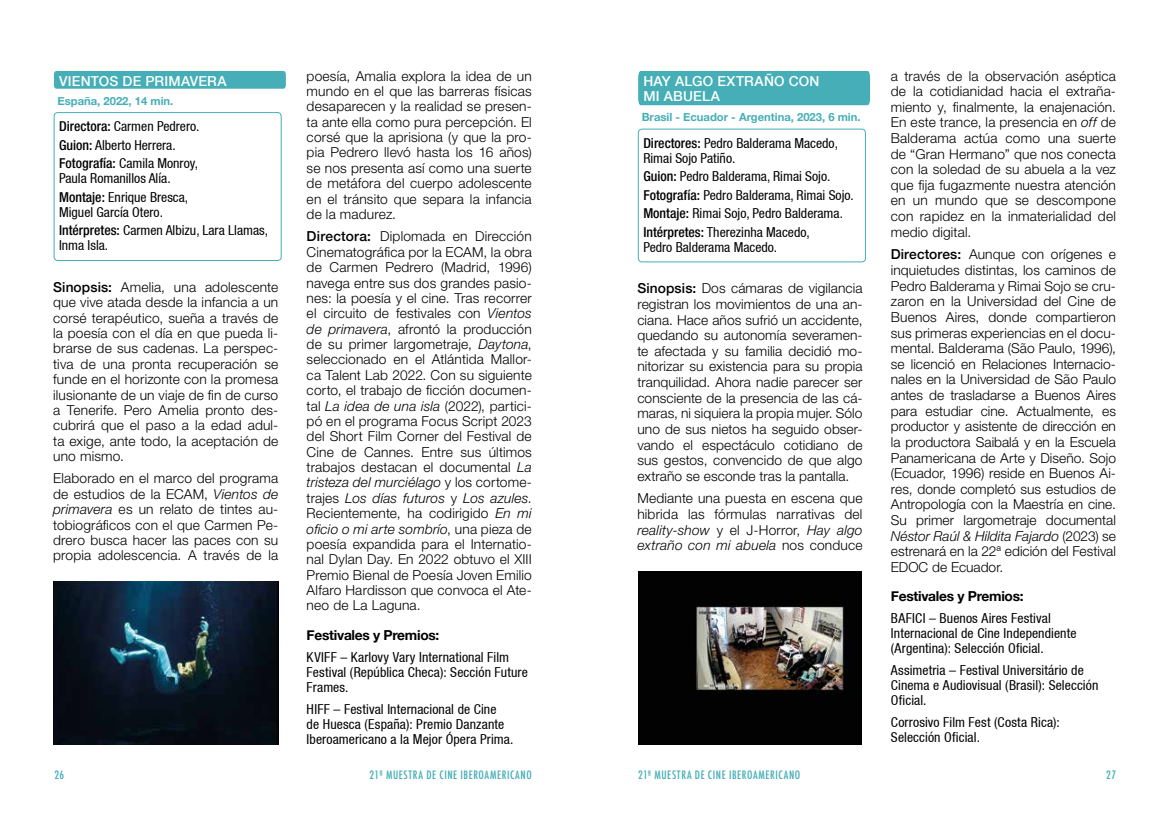
<style>
.page{position:relative;width:1170px;height:815px;background:#fff}
.page>*{position:absolute;margin:0;border:0;box-sizing:border-box;transform-origin:0 0}
.t1{font:300 13.75px/15.4px "Helvetica Neue LT Std";letter-spacing:.01em;color:#000;text-align:justify}
.t2{font:condensed 13.75px/15px "Helvetica 57";letter-spacing:.005em;color:#000}
.t3{font:500 13.75px "Helvetica Neue LT Com";letter-spacing:.015em;color:#fff}
.t4{font:700 13.75px "Helvetica Neue";letter-spacing:-.02em;color:#000}
.t5{font:500 condensed 11.25px "Futura";letter-spacing:.05em;color:#45aeb6}
.t6{font:700 11.25px "Helvetica Neue";color:#45aeb6}
.s1{font-family:"Helvetica Neue";font-weight:500}
.s2{font-style:italic}
.s3{font-family:"Helvetica Neue LT Std";font-weight:500}
</style>
<div class="page">
<div style="left:54px;top:71px;width:232px;height:18px;background:#45aeb6"></div>
<div style="left:638px;top:71px;width:232px;height:34px;background:#45aeb6"></div>
<div style="left:54px;top:112px;width:227px;height:149px;border:1px solid #45aeb6;border-radius:4px"></div>
<div style="left:638px;top:129px;width:227px;height:133px;border:1px solid #45aeb6;border-radius:4px"></div>
<img style="left:53px;top:581px;width:225px;height:163px">
<img style="left:638px;top:571px;width:223px;height:173px">
<p class="t1" style="left:306px;top:68px;width:227px">poesía, Amalia explora la idea de un mundo en el que las barreras físicas desaparecen y la realidad se presen&shy;ta ante ella como pura percepción. El corsé que la aprisiona (y que la pro&shy;pia Pedrero llevó hasta los 16 años) se nos presenta así como una suerte de metáfora del cuerpo adolescente en el tránsito que separa la infancia de la madurez.</p>
<p class="t1" style="left:306px;top:229px;width:227px"><span class="s1">Directora:</span> Diplomada en Dirección Cinematográfica por la ECAM, la obra de Carmen Pedrero (Madrid, 1996) navega entre sus dos grandes pasio&shy;nes: la poesía y el cine. Tras recorrer el circuito de festivales con <span class="s2">Vientos de primavera</span>, afrontó la producción de su primer largometraje, <span class="s2">Daytona</span>, seleccionado en el Atlántida Mallor&shy;ca Talent Lab 2022. Con su siguiente corto, el trabajo de ficción documen&shy;tal <span class="s2">La idea de una isla</span> (2022), partici&shy;pó en el programa Focus Script 2023 del Short Film Corner del Festival de Cine de Cannes. Entre sus últimos trabajos destacan el documental <span class="s2">La tristeza del murciélago</span> y los cortome&shy;trajes <span class="s2">Los días futuros</span> y <span class="s2">Los azules</span>.<br>Recientemente, ha codirigido <span class="s2">En mi oficio o mi arte sombrío</span>, una pieza de poesía expandida para el Internatio&shy;nal Dylan Day. En 2022 obtuvo el XIII Premio Bienal de Poesía Joven Emilio Alfaro Hardisson que convoca el Ate&shy;neo de La Laguna.</p>
<p class="t4" style="left:306px;top:624px;width:134px">Festivales y Premios:</p>
<p class="t2" style="left:306px;top:649px;width:223px">KVIFF – Karlovy Vary International Film<br>Festival (República Checa): Sección Future<br>Frames.</p>
<p class="t2" style="left:306px;top:701px;width:208px">HIFF – Festival Internacional de Cine<br>de Huesca (España): Premio Danzante<br>Iberoamericano a la Mejor Ópera Prima.</p>
<p class="t3" style="left:59px;top:73px;width:169px">VIENTOS DE PRIMAVERA</p>
<p class="t3" style="left:643px;top:73px;width:177px">HAY ALGO EXTRAÑO CON</p>
<p class="t6" style="left:57px;top:92px;width:117px">España, 2022, 14 min.</p>
<p class="t3" style="left:643px;top:88px;width:78px">MI ABUELA</p>
<p class="t6" style="left:641px;top:109px;width:220px">Brasil - Ecuador - Argentina, 2023, 6 min.</p>
<p class="t2" style="left:59px;top:117px;width:142px;line-height:18.5px"><span class="s3">Directora:</span> Carmen Pedrero.<br><span class="s3">Guion:</span> Alberto Herrera.<br><span class="s3">Fotografía:</span> Camila Monroy,</p>
<p class="t2" style="left:59px;top:169px;width:131px;line-height:18.5px">Paula Romanillos Alía.<br><span class="s3">Montaje:</span> Enrique Bresca,</p>
<p class="t2" style="left:59px;top:203px;width:210px;line-height:18.5px">Miguel García Otero.<br><span class="s3">Intérpretes:</span> Carmen Albizu, Lara Llamas,</p>
<p class="t2" style="left:59px;top:238px;width:51px">Inma Isla.</p>
<p class="t2" style="left:643px;top:135px;width:196px"><span class="s3">Directores:</span> Pedro Balderama Macedo,<br>Rimai Sojo Patiño.</p>
<p class="t2" style="left:643px;top:167px;width:212px;line-height:18.5px"><span class="s3">Guion:</span> Pedro Balderama, Rimai Sojo.<br><span class="s3">Fotografía:</span> Pedro Balderama, Rimai Sojo.<br><span class="s3">Montaje:</span> Rimai Sojo, Pedro Balderama.<br><span class="s3">Intérpretes:</span> Therezinha Macedo,</p>
<p class="t2" style="left:643px;top:239px;width:135px">Pedro Balderama Macedo.</p>
<p class="t1" style="left:53px;top:279px;width:227px"><span class="s1">Sinopsis:</span> Amelia, una adolescente que vive atada desde la infancia a un corsé terapéutico, sueña a través de la poesía con el día en que pueda li&shy;brarse de sus cadenas. La perspec&shy;tiva de una pronta recuperación se funde en el horizonte con la promesa ilusionante de un viaje de fin de curso a Tenerife. Pero Amelia pronto des&shy;cubrirá que el paso a la edad adul&shy;ta exige, ante todo, la aceptación de uno mismo.</p>
<p class="t1" style="left:53px;top:471px;width:227px">Elaborado en el marco del programa de estudios de la ECAM, <span class="s2">Vientos de primavera</span> es un relato de tintes au&shy;tobiográficos con el que Carmen Pe&shy;drero busca hacer las paces con su propia adolescencia. A través de la</p>
<p class="t1" style="left:637px;top:280px;width:227px"><span class="s1">Sinopsis:</span> Dos cámaras de vigilancia registran los movimientos de una an&shy;ciana. Hace años sufrió un accidente, quedando su autonomía severamen&shy;te afectada y su familia decidió mo&shy;nitorizar su existencia para su propia tranquilidad. Ahora nadie parecer ser consciente de la presencia de las cá&shy;maras, ni siquiera la propia mujer. Sólo uno de sus nietos ha seguido obser&shy;vando el espectáculo cotidiano de sus gestos, convencido de que algo extraño se esconde tras la pantalla.</p>
<p class="t1" style="left:637px;top:490px;width:227px">Mediante una puesta en escena que hibrida las fórmulas narrativas del <span class="s2">reality-show</span> y el J-Horror, <span class="s2">Hay algo extraño con mi abuela</span> nos conduce</p>
<p class="t1" style="left:890px;top:68px;width:227px">a través de la observación aséptica de la cotidianidad hacia el extraña&shy;miento y, finalmente, la enajenación.<br>En este trance, la presencia en <span class="s2">off</span> de Balderama actúa como una suerte de “Gran Hermano” que nos conecta con la soledad de su abuela a la vez que fija fugazmente nuestra atención en un mundo que se descompone con rapidez en la inmaterialidad del medio digital.</p>
<p class="t1" style="left:890px;top:246px;width:227px"><span class="s1">Directores:</span> Aunque con orígenes e inquietudes distintas, los caminos de Pedro Balderama y Rimai Sojo se cru&shy;zaron en la Universidad del Cine de Buenos Aires, donde compartieron sus primeras experiencias en el docu&shy;mental. Balderama (São Paulo, 1996), se licenció en Relaciones Internacio&shy;nales en la Universidad de São Paulo antes de trasladarse a Buenos Aires para estudiar cine. Actualmente, es productor y asistente de dirección en la productora Saibalá y en la Escuela Panamericana de Arte y Diseño. Sojo (Ecuador, 1996) reside en Buenos Ai&shy;res, donde completó sus estudios de Antropología con la Maestría en cine.<br>Su primer largometraje documental <span class="s2">Néstor Raúl &amp; Hildita Fajardo</span> (2023) se estrenará en la 22ª edición del Festival EDOC de Ecuador.</p>
<p class="t4" style="left:890px;top:585px;width:134px">Festivales y Premios:</p>
<p class="t2" style="left:890px;top:611px;width:187px">BAFICI – Buenos Aires Festival<br>Internacional de Cine Independiente (Argentina): Selección Oficial.</p>
<p class="t2" style="left:890px;top:663px;width:209px">Assimetria – Festival Universitário de<br>Cinema e Audiovisual (Brasil): Selección<br>Oficial.</p>
<p class="t2" style="left:890px;top:715px;width:170px">Corrosivo Film Fest (Costa Rica):<br>Selección Oficial.</p>
<p class="t5" style="left:54px;top:768px;width:11px">26</p>
<p class="t5" style="left:369px;top:767px;width:164px">21ª MUESTRA DE CINE IBEROAMERICANO</p>
<p class="t5" style="left:638px;top:767px;width:164px">21ª MUESTRA DE CINE IBEROAMERICANO</p>
<p class="t5" style="left:1105px;top:768px;width:11px">27</p>
</div>
